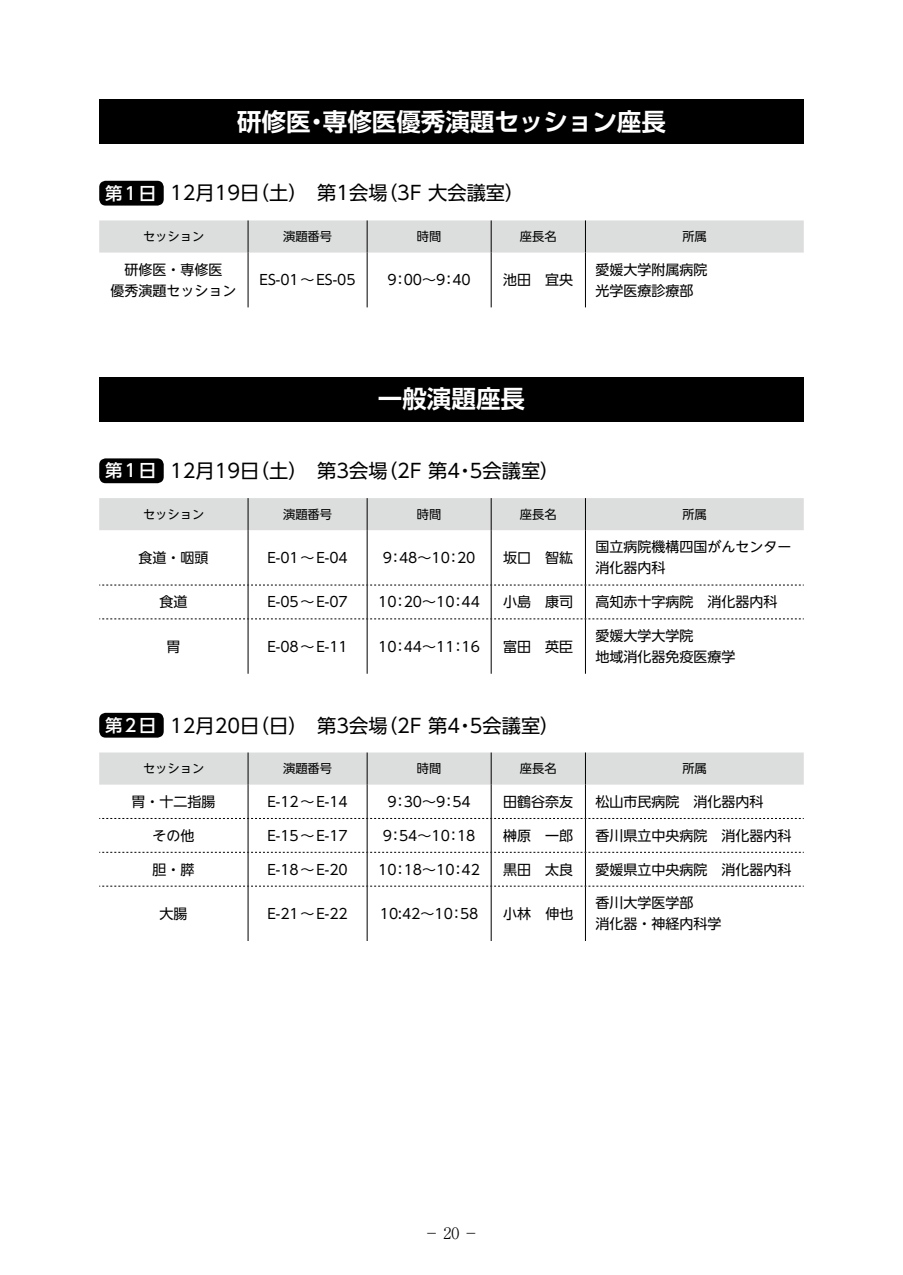
<style>
.page{position:relative;width:903px;height:1275px;background:#fff}
.page>*{position:absolute;margin:0;border:0;box-sizing:border-box;transform-origin:0 0}
.t1{font:700 24.5px "Shin Go Pro De";color:#fff}
.t2{font:19.25px "UD Shin Go NT Pro";color:#000}
.t3{font:300 15.75px "Ryumin Pro";color:#000}
.t4{font:14px/21px "UD Shin Go NT Pro";color:#000}
.t5{font:12.25px "UD Shin Go NT Pro";color:#000}
.s1{font-weight:500;font-size:17.5px;color:#fff}
</style>
<div class="page">
<div style="left:99px;top:99px;width:705px;height:45px;background:#000"></div>
<div style="left:99px;top:220px;width:705px;height:33px;background:#dcdddd"></div>
<hr style="left:248px;top:220px;width:1px;height:33px;background:#000">
<hr style="left:367px;top:220px;width:1px;height:33px;background:#000">
<hr style="left:491px;top:220px;width:1px;height:33px;background:#000">
<hr style="left:585px;top:220px;width:1px;height:33px;background:#000">
<hr style="left:248px;top:253px;width:1px;height:54px;background:#000">
<hr style="left:367px;top:253px;width:1px;height:54px;background:#000">
<hr style="left:491px;top:253px;width:1px;height:54px;background:#000">
<hr style="left:585px;top:253px;width:1px;height:54px;background:#000">
<div style="left:99px;top:181px;width:65px;height:25px;background:#000;border-radius:6px"></div>
<div style="left:99px;top:377px;width:705px;height:44px;background:#000"></div>
<svg style="left:99px;top:498px;width:705px;height:287px"></svg>
<hr style="left:248px;top:498px;width:1px;height:32px;background:#000">
<hr style="left:367px;top:498px;width:1px;height:32px;background:#000">
<hr style="left:491px;top:498px;width:1px;height:32px;background:#000">
<hr style="left:585px;top:498px;width:1px;height:32px;background:#000">
<hr style="left:248px;top:530px;width:1px;height:55px;background:#000">
<hr style="left:367px;top:530px;width:1px;height:55px;background:#000">
<hr style="left:491px;top:530px;width:1px;height:55px;background:#000">
<hr style="left:585px;top:530px;width:1px;height:55px;background:#000">
<hr style="left:248px;top:585px;width:1px;height:34px;background:#000">
<hr style="left:367px;top:585px;width:1px;height:34px;background:#000">
<hr style="left:491px;top:585px;width:1px;height:34px;background:#000">
<hr style="left:585px;top:585px;width:1px;height:34px;background:#000">
<hr style="left:248px;top:619px;width:1px;height:55px;background:#000">
<hr style="left:367px;top:619px;width:1px;height:55px;background:#000">
<hr style="left:491px;top:619px;width:1px;height:55px;background:#000">
<hr style="left:585px;top:619px;width:1px;height:55px;background:#000">
<hr style="left:248px;top:752px;width:1px;height:33px;background:#000">
<hr style="left:367px;top:752px;width:1px;height:33px;background:#000">
<hr style="left:491px;top:752px;width:1px;height:33px;background:#000">
<hr style="left:585px;top:752px;width:1px;height:33px;background:#000">
<hr style="left:248px;top:785px;width:1px;height:33px;background:#000">
<hr style="left:367px;top:785px;width:1px;height:33px;background:#000">
<hr style="left:491px;top:785px;width:1px;height:33px;background:#000">
<hr style="left:585px;top:785px;width:1px;height:33px;background:#000">
<hr style="left:248px;top:819px;width:1px;height:33px;background:#000">
<hr style="left:367px;top:819px;width:1px;height:33px;background:#000">
<hr style="left:491px;top:819px;width:1px;height:33px;background:#000">
<hr style="left:585px;top:819px;width:1px;height:33px;background:#000">
<hr style="left:248px;top:852px;width:1px;height:34px;background:#000">
<hr style="left:367px;top:852px;width:1px;height:34px;background:#000">
<hr style="left:491px;top:852px;width:1px;height:34px;background:#000">
<hr style="left:585px;top:852px;width:1px;height:34px;background:#000">
<hr style="left:248px;top:886px;width:1px;height:55px;background:#000">
<hr style="left:367px;top:886px;width:1px;height:55px;background:#000">
<hr style="left:491px;top:886px;width:1px;height:55px;background:#000">
<hr style="left:585px;top:886px;width:1px;height:55px;background:#000">
<svg style="left:99px;top:585px;width:705px;height:1px"></svg>
<svg style="left:99px;top:619px;width:705px;height:1px"></svg>
<svg style="left:99px;top:818px;width:705px;height:1px"></svg>
<svg style="left:99px;top:852px;width:705px;height:1px"></svg>
<svg style="left:99px;top:886px;width:705px;height:1px"></svg>
<div style="left:99px;top:458px;width:65px;height:25px;background:#000;border-radius:6px"></div>
<div style="left:99px;top:713px;width:65px;height:25px;background:#000;border-radius:6px"></div>
<h1 class="t1" style="left:237px;top:101px;width:430px">研修医・専修医優秀演題セッション座長</h1>
<h2 class="t2" style="left:105px;top:178px;width:421px"><span class="s1">第1日</span> 12月19日（土）　第1会場（3F 大会議室）</h2>
<p class="t5" style="left:143px;top:227px;width:63px">セッション</p>
<p class="t5" style="left:283px;top:227px;width:50px">演題番号</p>
<p class="t5" style="left:417px;top:227px;width:26px">時間</p>
<p class="t5" style="left:520px;top:227px;width:38px">座長名</p>
<p class="t5" style="left:682px;top:227px;width:26px">所属</p>
<p class="t4" style="left:111px;top:259px;width:127px;text-align:center">研修医・専修医<br>優秀演題セッション</p>
<p class="t4" style="left:259px;top:269px;width:98px">ES-01〜ES-05</p>
<p class="t4" style="left:387px;top:269px;width:85px">9：00〜9：40</p>
<p class="t4" style="left:503px;top:269px;width:71px">池田　宜央</p>
<p class="t4" style="left:595px;top:259px;width:113px">愛媛大学附属病院光学医療診療部</p>
<h1 class="t1" style="left:378px;top:379px;width:148px">一般演題座長</h1>
<h2 class="t2" style="left:105px;top:455px;width:456px"><span class="s1">第1日</span> 12月19日（土）　第3会場（2F 第4・5会議室）</h2>
<p class="t5" style="left:143px;top:504px;width:63px">セッション</p>
<p class="t5" style="left:283px;top:504px;width:50px">演題番号</p>
<p class="t5" style="left:417px;top:504px;width:26px">時間</p>
<p class="t5" style="left:520px;top:504px;width:38px">座長名</p>
<p class="t5" style="left:682px;top:504px;width:26px">所属</p>
<p class="t4" style="left:139px;top:547px;width:71px">食道・咽頭</p>
<p class="t4" style="left:267px;top:547px;width:82px">E-01〜E-04</p>
<p class="t4" style="left:383px;top:547px;width:94px">9：48〜10：20</p>
<p class="t4" style="left:503px;top:547px;width:71px">坂口　智紘</p>
<p class="t4" style="left:595px;top:536px;width:197px">国立病院機構四国がんセンター消化器内科</p>
<p class="t4" style="left:160px;top:591px;width:29px">食道</p>
<p class="t4" style="left:267px;top:591px;width:82px">E-05〜E-07</p>
<p class="t4" style="left:378px;top:591px;width:103px">10：20〜10：44</p>
<p class="t4" style="left:503px;top:591px;width:71px">小島　康司</p>
<p class="t4" style="left:595px;top:591px;width:183px">高知赤十字病院　消化器内科</p>
<p class="t4" style="left:167px;top:635px;width:15px">胃</p>
<p class="t4" style="left:267px;top:635px;width:82px">E-08〜E-11</p>
<p class="t4" style="left:378px;top:635px;width:103px">10：44〜11：16</p>
<p class="t4" style="left:503px;top:635px;width:71px">富田　英臣</p>
<p class="t4" style="left:595px;top:625px;width:141px">愛媛大学大学院<br>地域消化器免疫医療学</p>
<h2 class="t2" style="left:105px;top:710px;width:456px"><span class="s1">第2日</span> 12月20日（日）　第3会場（2F 第4・5会議室）</h2>
<p class="t5" style="left:143px;top:759px;width:63px">セッション</p>
<p class="t5" style="left:283px;top:759px;width:50px">演題番号</p>
<p class="t5" style="left:417px;top:759px;width:26px">時間</p>
<p class="t5" style="left:520px;top:759px;width:38px">座長名</p>
<p class="t5" style="left:682px;top:759px;width:26px">所属</p>
<p class="t4" style="left:132px;top:791px;width:85px">胃・十二指腸</p>
<p class="t4" style="left:267px;top:791px;width:82px">E-12〜E-14</p>
<p class="t4" style="left:387px;top:791px;width:85px">9：30〜9：54</p>
<p class="t4" style="left:503px;top:791px;width:71px">田鶴谷奈友</p>
<p class="t4" style="left:595px;top:791px;width:169px">松山市民病院　消化器内科</p>
<p class="t4" style="left:153px;top:824px;width:43px">その他</p>
<p class="t4" style="left:267px;top:824px;width:82px">E-15〜E-17</p>
<p class="t4" style="left:383px;top:824px;width:94px">9：54〜10：18</p>
<p class="t4" style="left:503px;top:824px;width:71px">榊原　一郎</p>
<p class="t4" style="left:595px;top:824px;width:197px">香川県立中央病院　消化器内科</p>
<p class="t4" style="left:153px;top:858px;width:43px">胆・膵</p>
<p class="t4" style="left:267px;top:858px;width:82px">E-18〜E-20</p>
<p class="t4" style="left:378px;top:858px;width:103px">10：18〜10：42</p>
<p class="t4" style="left:503px;top:858px;width:71px">黒田　太良</p>
<p class="t4" style="left:595px;top:858px;width:197px">愛媛県立中央病院　消化器内科</p>
<p class="t4" style="left:160px;top:903px;width:29px">大腸</p>
<p class="t4" style="left:267px;top:903px;width:82px">E-21〜E-22</p>
<p class="t4" style="left:380px;top:903px;width:100px">10:42〜10：58</p>
<p class="t4" style="left:503px;top:903px;width:71px">小林　伸也</p>
<p class="t4" style="left:595px;top:892px;width:127px">香川大学医学部<br>消化器・神経内科学</p>
<p class="t3" style="left:424px;top:1221px;width:57px">−20−</p>
</div>
